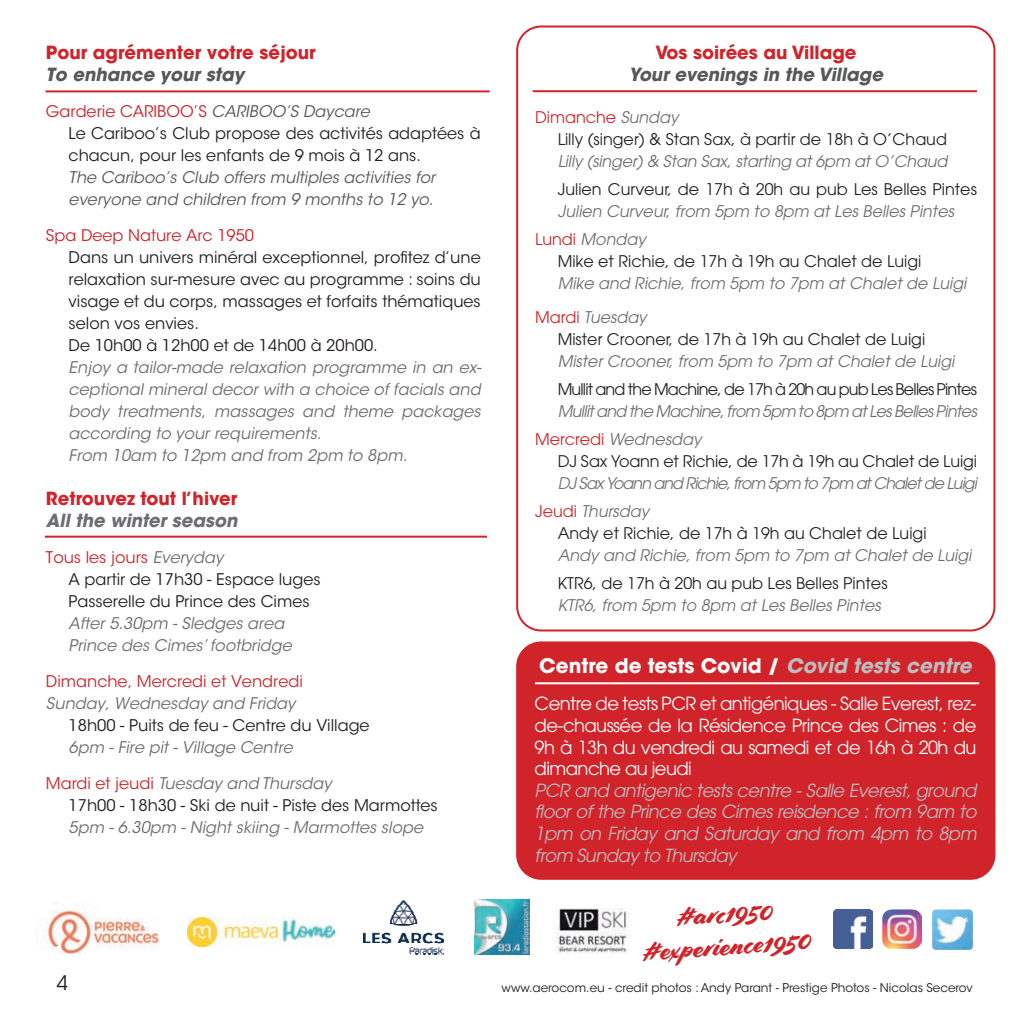
<style>
.page{position:relative;width:1021px;height:1021px;background:#fff}
.page>*{position:absolute;margin:0;border:0;box-sizing:border-box;transform-origin:0 0}
.t1{font:28px/32.4px "Cortado";color:#d1232a;text-align:center}
.t2{font:700 20px "ITC Avant Garde Pro";color:#fff}
.t3{font:20px "ITC Avant Garde Std";color:#231f20}
.t4{font:italic 18px/21.6px "ITC Avant Garde Pro";color:#bcbdc0;text-align:justify}
.t5{font:18px/21.6px "ITC Avant Garde Pro";letter-spacing:-.03em;color:#fff;text-align:justify}
.t6{font:700 18px "ITC Avant Garde Std";color:#d1232a}
.t7{font:italic 700 18px "ITC Avant Garde Pro";color:#57585a}
.t8{font:700 18px "ITC Avant Garde Pro";color:#d1232a}
.t9{font:italic 700 18px "ITC Avant Garde Std";color:#6c6d70}
.t10{font:italic 700 18px "ITC Avant Garde Std";color:#57585a}
.t11{font:16px/22px "ITC Avant Garde Std";color:#231f20}
.t12{font:italic 16px/28px "ITC Avant Garde Pro";color:#6c6d70}
.t13{font:italic 16px/22px "ITC Avant Garde Std";color:#6c6d70}
.t14{font:16px/22px "ITC Avant Garde Pro";color:#231f20}
.t15{font:italic 16px/22px "ITC Avant Garde Std";color:#57585a}
.t16{font:16px "ITC Avant Garde Pro";letter-spacing:-.05em;color:#231f20}
.t17{font:16px "ITC Avant Garde Std";color:#d1232a}
.t18{font:12px "ITC Avant Garde Std";color:#231f20}
.s1{color:#d1232a}
.s2{font-style:italic;color:#57585a}
.s3{font-style:italic;color:#6c6d70}
.s4{font-style:normal;color:#d1232a}
.s5{font-style:italic;color:#bcbdc0}
</style>
<div class="page">
<img style="left:47px;top:902px;width:112px;height:52px">
<img style="left:187px;top:917px;width:147px;height:29px">
<img style="left:363px;top:900px;width:80px;height:54px">
<img style="left:474px;top:899px;width:56px;height:55px">
<img style="left:933px;top:909px;width:39px;height:40px">
<img style="left:833px;top:909px;width:39px;height:39px">
<img style="left:882px;top:909px;width:39px;height:39px">
<hr style="left:45px;top:535px;width:442px;height:2px;background:#d1232a">
<hr style="left:45px;top:90px;width:444px;height:2px;background:#d1232a">
<hr style="left:532px;top:90px;width:444px;height:2px;background:#d1232a">
<img style="left:556px;top:908px;width:73px;height:45px">
<div style="left:516px;top:26px;width:479px;height:605px;border:2px solid #d1232a;border-radius:24px"></div>
<div style="left:517px;top:642px;width:477px;height:236px;background:#d1232a;border-radius:24px"></div>
<div style="left:516px;top:641px;width:479px;height:238px;border:2px solid #d1232a;border-radius:24px"></div>
<hr style="left:535px;top:682px;width:444px;height:2px;background:#fff">
<p class="t6" style="left:46px;top:41px;width:271px">Pour agrémenter votre séjour</p>
<p class="t10" style="left:46px;top:63px;width:204px">To enhance your stay</p>
<p class="t11" style="left:69px;top:100px;width:413px;text-indent:-23px"><span class="s1">Garderie CARIBOO’S</span> <span class="s2">CARIBOO’S Daycare<br></span>Le Cariboo’s Club propose des activités adaptées à chacun, pour les enfants de 9 mois à 12 ans.</p>
<p class="t15" style="left:69px;top:166px;width:372px">The Cariboo’s Club offers multiples activities for everyone and children from 9 months to 12 yo.</p>
<p class="t17" style="left:46px;top:226px;width:210px">Spa Deep Nature Arc 1950</p>
<p class="t11" style="left:69px;top:246px;width:414px">Dans un univers minéral exceptionnel, profitez d’une relaxation sur-mesure avec au programme : soins du visage et du corps, massages et forfaits thématiques selon vos envies.<br>De 10h00 à 12h00 et de 14h00 à 20h00.</p>
<p class="t13" style="left:69px;top:356px;width:417px">Enjoy a tailor-made relaxation programme in an ex&shy;ceptional mineral decor with a choice of facials and body treatments, massages and theme packages according to your requirements.<br>From 10am to 12pm and from 2pm to 8pm.</p>
<p class="t6" style="left:46px;top:487px;width:193px">Retrouvez tout l’hiver</p>
<p class="t9" style="left:46px;top:509px;width:197px">All the winter season</p>
<p class="t11" style="left:69px;top:546px;width:253px;text-indent:-23px"><span class="s1">Tous les jours</span> <span class="s3">Everyday<br></span>A partir de 17h30 - Espace luges<br>Passerelle du Prince des Cimes</p>
<p class="t13" style="left:69px;top:612px;width:228px">After 5.30pm - Sledges area<br>Prince des Cimes’footbridge</p>
<p class="t17" style="left:46px;top:672px;width:258px">Dimanche, Mercredi et Vendredi</p>
<p class="t13" style="left:46px;top:692px;width:254px">Sunday, Wednesday and Friday</p>
<p class="t11" style="left:69px;top:714px;width:302px">18h00 - Puits de feu - Centre du Village</p>
<p class="t13" style="left:69px;top:736px;width:229px">6pm - Fire pit - Village Centre</p>
<p class="t11" style="left:69px;top:772px;width:370px;text-indent:-23px"><span class="s1">M a rd i et j e u d i</span> <span class="s3">Tuesday and Thursday<br></span>17h00 - 18h30 - Ski de nuit - Piste des Marmottes</p>
<p class="t13" style="left:69px;top:816px;width:359px">5pm - 6.30pm - Night skiing - Marmottes slope</p>
<p class="t8" style="left:655px;top:40px;width:202px">Vos soirées au Village</p>
<p class="t7" style="left:629px;top:62px;width:260px">Your evenings in the Village</p>
<p class="t14" style="left:557px;top:106px;width:391px;text-indent:-23px"><span class="s1">Dimanche</span> <span class="s3">Sunday<br></span>Lilly (singer) &amp; Stan Sax, à partir de 18h à O’Chaud</p>
<p class="t12" style="left:557px;top:147px;width:394px">Lilly (singer)&amp; Stan Sax,starting at6pm atO’Chaud</p>
<p class="t14" style="left:557px;top:178px;width:420px">Julien Curveur, de 17h à 20h au pub Les Belles Pintes</p>
<p class="t12" style="left:535px;top:197px;width:424px;text-indent:23px">Julien Curveur, from 5pm to 8pm at Les Belles Pintes<br><span class="s4">L u n d i</span> Monday</p>
<p class="t14" style="left:557px;top:250px;width:365px">Mike et Richie, de 17h à 19h au Chalet de Luigi</p>
<p class="t12" style="left:535px;top:266px;width:436px;line-height:34px;text-indent:23px">Mike and Richie, from 5pm to 7pm at Chalet de Luigi<br><span class="s4">M a r d i</span> Tuesday</p>
<p class="t14" style="left:557px;top:328px;width:369px">Mister Crooner, de 17h à 19h au Chalet de Luigi</p>
<p class="t12" style="left:557px;top:347px;width:401px">Mister Crooner, from 5pm to 7pm at Chalet de Luigi</p>
<p class="t16" style="left:557px;top:379px;width:421px">Mullit and the Machine, de 17h à 20h au pub Les Belles Pintes</p>
<p class="t12" style="left:535px;top:397px;width:447px;text-indent:23px">Mullitand the Machine,from 5pm to 8pm atLesBellesPintes<br><span class="s4">M e r c r e d i</span> Wednesday</p>
<p class="t14" style="left:557px;top:450px;width:421px">DJ Sax Yoann et Richie, de 17h à 19h au Chalet de Luigi</p>
<p class="t12" style="left:535px;top:469px;width:447px;text-indent:23px">DJSaxYoann and Richie,from 5pm to 7pm atChaletde Luigi<br><span class="s4">J e u d i</span> Thursday</p>
<p class="t14" style="left:557px;top:522px;width:370px">Andy et Richie, de 17h à 19h au Chalet de Luigi</p>
<p class="t12" style="left:557px;top:541px;width:419px">Andy and Richie, from 5pm to 7pm at Chalet de Luigi</p>
<p class="t14" style="left:557px;top:572px;width:331px">KTR6, de 17h à 20h au pub Les Belles Pintes</p>
<p class="t12" style="left:557px;top:591px;width:328px">KTR6, from 5pm to 8pm at Les Belles Pintes</p>
<p class="t2" style="left:539px;top:652px;width:438px">Centre de tests Covid / <span class="s5">Covidtests centre</span></p>
<p class="t5" style="left:534px;top:692px;width:443px">Centre de tests PCR et antigéniques - Salle Everest, rez&shy;de-chaussée de la Résidence Prince des Cimes : de 9h à 13h du vendredi au samedi et de 16h à 20h du dimanche au jeudi</p>
<p class="t4" style="left:534px;top:779px;width:447px">PCR and antigenic testscentre -Salle Everest,ground floorofthe Prince desCimesreisdence :from 9am to 1pm on Friday and Saturday and from 4pm to 8pm from Sunday to Thursday</p>
<h1 class="t1" style="left:640px;top:903px;width:169px;rotate:-4deg">#arc1950 #experience1950</h1>
<p class="t3" style="left:57px;top:971px;width:13px">4</p>
<p class="t18" style="left:501px;top:980px;width:472px">www.aerocom.eu - credit photos : Andy Parant - Prestige Photos - Nicolas Secerov</p>
</div>
